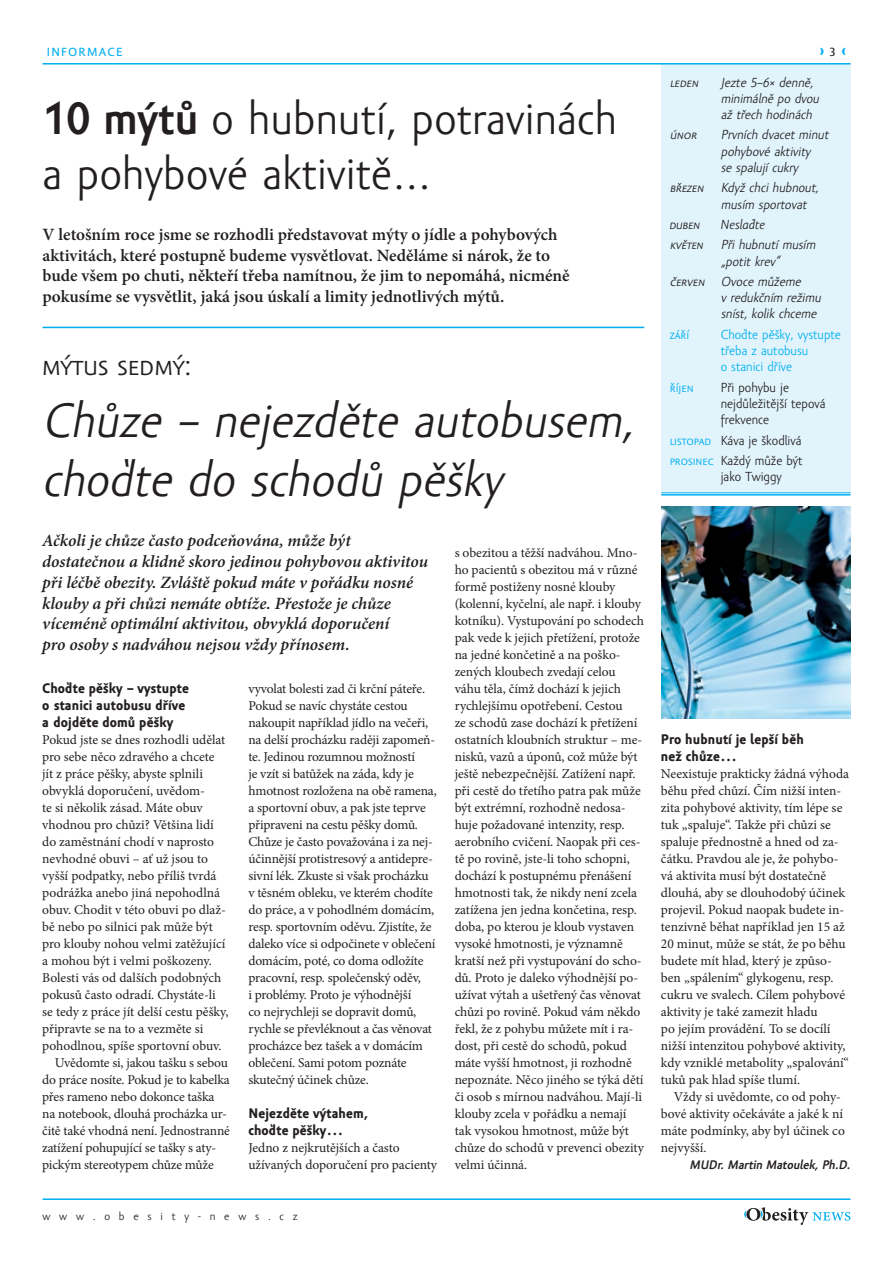
<style>
.page{position:relative;width:893px;height:1263px;background:#fff}
.page>*{position:absolute;margin:0;border:0;box-sizing:border-box;transform-origin:0 0}
.titulek_pohlavní_kur{font:italic 49.5px/59.4px "Amor Sans Pro";color:#231f20}
.titulek_hlavní{font:46.5px/55.8px "Amor Sans Pro";letter-spacing:.005em;color:#231f20}
.titulek_pohlavní_kur-2{font:30px "Amor Sans Pro";color:#231f20}
.perex{font:italic 600 17.25px/20.7px "Minion Pro";letter-spacing:-.005em;color:#231f20}
.perex-2{font:600 17.25px/20.7px "Minion Pro";color:#231f20}
.mezititulek_2{font:700 14.25px/17px "Amor Sans Text Pro";letter-spacing:.01em;color:#231f20}
.text_1__odst{font:13.5px/17px "Minion Pro";letter-spacing:-.005em;color:#231f20}
.text{font:13.5px/17px "Minion Pro";letter-spacing:-.01em;color:#231f20}
.myty_ramecek{font:italic 13.5px/16.2px "Amor Sans Pro";color:#231f20}
.myty_ramecek-2{font:13.5px/16.2px "Amor Sans Pro";color:#231f20}
.myty_ramecek-3{font:13.5px/16.2px "Amor Sans Pro";color:#00aeef}
.myty_ramecek-4{font:italic 13.5px "Amor Sans Pro";color:#231f20}
.podpis{font:italic 700 12.75px "Amor Sans Pro";color:#231f20}
.t1{font:12.15px "Amor Sans Text Pro";letter-spacing:.1em;color:#00aeef;scale:1.05 1}
.t2{font:12.15px "Amor Sans Text Pro";color:#231f20;scale:1.05 1}
.t3{font:11.4px "Amor Sans Pro";letter-spacing:.725em;color:#231f20;scale:1.05 1}
.s1{font-weight:700}
.s2{color:#00aeef}
</style>
<div class="page">
<hr style="left:43px;top:1198px;width:807px;height:2px;background:#00aeef">
<img style="left:661px;top:506px;width:189px;height:213px">
<hr style="left:43px;top:327px;width:601px;height:1px;background:#00aeef">
<div style="left:661px;top:64px;width:189px;height:430px;background:#e1f4fc"></div>
<hr style="left:661px;top:493px;width:189px;height:1px;background:#00aeef">
<hr style="left:661px;top:494px;width:189px;height:2px;background:#00aeef">
<svg style="left:744px;top:1207px;width:106px;height:18px"></svg>
<hr style="left:43px;top:63px;width:807px;height:2px;background:#00aeef">
<p class="t1" style="left:47px;top:45px;width:73px">INFORMACE</p>
<p class="t2" style="left:829px;top:45px;width:8px">3</p>
<p class="titulek_hlavní" style="left:43px;top:91px;width:576px"><span class="s1">10 mýtů</span> o hubnutí, potravinách a pohybové aktivitě…</p>
<p class="perex-2" style="left:43px;top:224px;width:529px">V letošním roce jsme se rozhodli představovat mýty o jídle a pohybových aktivitách, které postupně budeme vysvětlovat. Neděláme si nárok, že to bude všem po chuti, někteří třeba namítnou, že jim to nepomáhá, nicméně pokusíme se vysvětlit, jaká jsou úskalí a limity jednotlivých mýtů.</p>
<p class="titulek_pohlavní_kur-2" style="left:42px;top:348px;width:151px">mýtus sedmý:</p>
<p class="titulek_pohlavní_kur" style="left:42px;top:391px;width:603px">Chůze – nejezděte autobusem, choďte do schodů pěšky</p>
<p class="perex" style="left:42px;top:530px;width:387px">Ačkoli je chůze často podceňována, může být dostatečnou a klidně skoro jedinou pohybovou aktivitou při léčbě obezity. Zvláště pokud máte v pořádku nosné klouby a při chůzi nemáte obtíže. Přestože je chůze víceméně optimální aktivitou, obvyklá doporučení<br>pro osoby s nadváhou nejsou vždy přínosem.</p>
<p class="mezititulek_2" style="left:42px;top:680px;width:148px">Choďte pěšky – vystupte o stanici autobusu dříve a dojděte domů pěšky</p>
<p class="text_1__odst" style="left:42px;top:731px;width:188px">Pokud jste se dnes rozhodli udělat pro sebe něco zdravého a chcete jít z práce pěšky, abyste splnili obvyklá doporučení, uvědom‑<br>te si několik zásad. Máte obuv vhodnou pro chůzi? Většina lidí do zaměstnání chodí v naprosto nevhodné obuvi – ať už jsou to vyšší podpatky, nebo příliš tvrdá podrážka anebo jiná nepohodlná obuv. Chodit v této obuvi po dlaž‑ bě nebo po silnici pak může být pro klouby nohou velmi zatěžující a mohou být i velmi poškozeny.<br>Bolesti vás od dalších podobných pokusů často odradí. Chystáte‑li se tedy z práce jít delší cestu pěšky, připravte se na to a vezměte si pohodlnou, spíše sportovní obuv.</p>
<p class="text" style="left:42px;top:1055px;width:189px;text-indent:13px">Uvědomte si, jakou tašku s sebou do práce nosíte. Pokud je to kabelka přes rameno nebo dokonce taška na notebook, dlouhá procházka ur‑ čitě také vhodná není. Jednostranné zatížení pohupující se tašky s aty‑ pickým stereotypem chůze může</p>
<p class="text_1__odst" style="left:455px;top:544px;width:191px">s obezitou a těžší nadváhou. Mno‑ ho pacientů s obezitou má v různé formě postiženy nosné klouby (kolenní, kyčelní, ale např. i klouby kotníku). Vystupování po schodech pak vede k jejich přetížení, protože na jedné končetině a na poško‑ zených kloubech zvedají celou váhu těla, čímž dochází k jejich rychlejšímu opotřebení. Cestou<br>ze schodů zase dochází k přetížení ostatních kloubních struktur – me‑ nisků, vazů a úponů, což může být ještě nebezpečnější. Zatížení např. při cestě do třetího patra pak může být extrémní, rozhodně nedosa‑ huje požadované intenzity, resp. aerobního cvičení. Naopak při ces‑ tě po rovině, jste‑li toho schopni, dochází k postupnému přenášení hmotnosti tak, že nikdy není zcela zatížena jen jedna končetina, resp. doba, po kterou je kloub vystaven vysoké hmotnosti, je významně kratší než při vystupování do scho‑ dů. Proto je daleko výhodnější po‑ užívat výtah a ušetřený čas věnovat chůzi po rovině. Pokud vám někdo řekl, že z pohybu můžete mít i ra‑ dost, při cestě do schodů, pokud máte vyšší hmotnost, ji rozhodně nepoznáte. Něco jiného se týká dětí či osob s mírnou nadváhou. Mají‑li klouby zcela v pořádku a nemají tak vysokou hmotnost, může být chůze do schodů v prevenci obezity velmi účinná.</p>
<p class="text" style="left:248px;top:680px;width:190px">vyvolat bolesti zad či krční páteře.<br>Pokud se navíc chystáte cestou nakoupit například jídlo na večeři, na delší procházku raději zapomeň‑ te. Jedinou rozumnou možností<br>je vzít si batůžek na záda, kdy je hmotnost rozložena na obě ramena, a sportovní obuv, a pak jste teprve připraveni na cestu pěšky domů.<br>Chůze je často považována i za nej‑ účinnější protistresový a antidepre‑ sivní lék. Zkuste si však procházku v těsném obleku, ve kterém chodíte do práce, a v pohodlném domácím, resp. sportovním oděvu. Zjistíte, že daleko více si odpočinete v oblečení domácím, poté, co doma odložíte pracovní, resp. společenský oděv,<br>i problémy. Proto je výhodnější<br>co nejrychleji se dopravit domů, rychle se převléknout a čas věnovat procházce bez tašek a v domácím oblečení. Sami potom poznáte skutečný účinek chůze.</p>
<p class="mezititulek_2" style="left:248px;top:1105px;width:121px">Nejezděte výtahem, choďte pěšky…</p>
<p class="text_1__odst" style="left:248px;top:1140px;width:190px">Jedno z nejkrutějších a často užívaných doporučení pro pacienty</p>
<p class="t3" style="left:43px;top:1210px;width:244px">www.obesity‑news.cz</p>
<p class="myty_ramecek" style="left:670px;top:74px;width:33px">leden</p>
<p class="myty_ramecek" style="left:721px;top:74px;width:103px">Jezte 5–6× denně, minimálně po dvou až třech hodinách</p>
<p class="myty_ramecek" style="left:670px;top:127px;width:31px">únor</p>
<p class="myty_ramecek" style="left:721px;top:127px;width:112px">Prvních dvacet minut pohybové aktivity<br>se spalují cukry</p>
<p class="myty_ramecek" style="left:721px;top:180px;width:102px;text-indent:-51px">březen Když chci hubnout, musím sportovat</p>
<p class="myty_ramecek-4" style="left:670px;top:217px;width:32px">duben</p>
<p class="myty_ramecek-4" style="left:721px;top:217px;width:45px">Neslaďte</p>
<p class="myty_ramecek" style="left:721px;top:237px;width:99px;text-indent:-51px">květen Při hubnutí musím „potit krev“</p>
<p class="myty_ramecek" style="left:721px;top:274px;width:104px;text-indent:-51px">červen Ovoce můžeme<br>v redukčním režimu sníst, kolik chceme</p>
<p class="myty_ramecek-3" style="left:670px;top:326px;width:21px">září</p>
<p class="myty_ramecek-3" style="left:721px;top:326px;width:122px">Choďte pěšky, vystupte třeba z autobusu<br>o stanici dříve</p>
<p class="myty_ramecek-3" style="left:670px;top:379px;width:25px">říjen</p>
<p class="myty_ramecek-2" style="left:721px;top:379px;width:106px">Při pohybu je nejdůležitější tepová frekvence</p>
<p class="myty_ramecek-2" style="left:670px;top:432px;width:133px"><span class="s2">listopad</span> Káva je škodlivá</p>
<p class="myty_ramecek-2" style="left:721px;top:453px;width:83px;text-indent:-51px"><span class="s2">prosinec</span> Každý může být jako Twiggy</p>
<p class="mezititulek_2" style="left:661px;top:731px;width:144px">Pro hubnutí je lepší běh než chůze…</p>
<p class="text_1__odst" style="left:661px;top:765px;width:190px">Neexistuje prakticky žádná výhoda běhu před chůzí. Čím nižší inten‑ zita pohybové aktivity, tím lépe se tuk „spaluje“. Takže při chůzi se spaluje přednostně a hned od za‑ čátku. Pravdou ale je, že pohybo‑ vá aktivita musí být dostatečně dlouhá, aby se dlouhodobý účinek projevil. Pokud naopak budete in‑ tenzivně běhat například jen 15 až 20 minut, může se stát, že po běhu budete mít hlad, který je způso‑ ben „spálením“ glykogenu, resp. cukru ve svalech. Cílem pohybové aktivity je také zamezit hladu<br>po jejím provádění. To se docílí nižší intenzitou pohybové aktivity, kdy vzniklé metabolity „spalování“ tuků pak hlad spíše tlumí.</p>
<p class="text" style="left:661px;top:1089px;width:185px;text-indent:13px">Vždy si uvědomte, co od pohy‑ bové aktivity očekáváte a jaké k ní máte podmínky, aby byl účinek co nejvyšší.</p>
<p class="podpis" style="left:689px;top:1158px;width:165px">MUDr. Martin Matoulek, Ph.D.</p>
</div>
